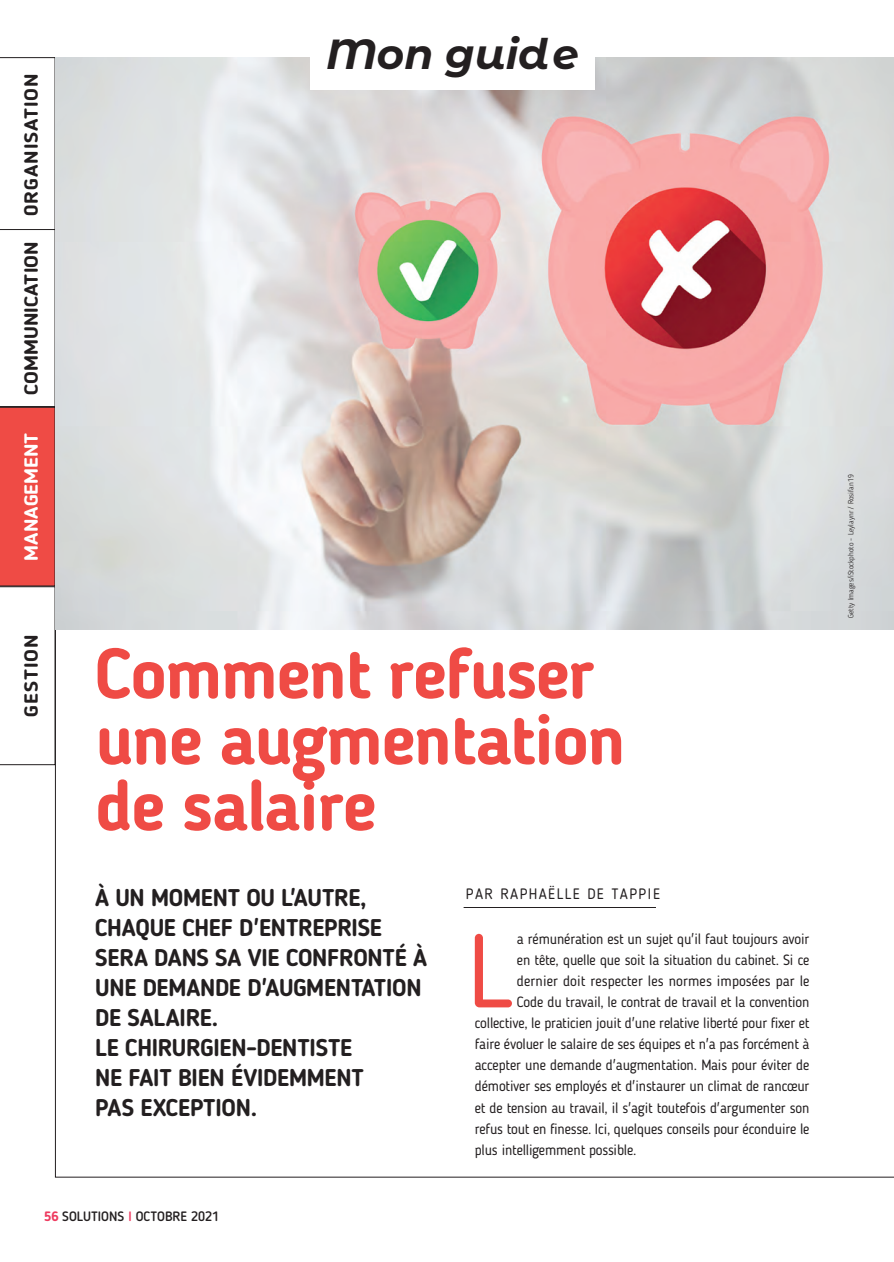
<style>
.page{position:relative;width:894px;height:1262px;background:#fff}
.page>*{position:absolute;margin:0;border:0;box-sizing:border-box;transform-origin:0 0}
.t1{font:102.75px "Blogger Sans";color:#ef4b45}
.t2{font:700 70.5px/66px "Blogger Sans";letter-spacing:-.02em;color:#ef4b45}
.t3{font:italic 700 42px "Montserrat Alternates";color:#231f20}
.t4{font:700 24px/30px "Blogger Sans";letter-spacing:-.01em;color:#231f20}
.t5{font:700 18.9px "Blogger Sans";letter-spacing:.04em;color:#231f20;scale:1.11 1}
.t6{font:700 18.9px "Blogger Sans";color:#231f20;scale:1.11 1}
.t7{font:700 18.9px "Blogger Sans";color:#fff;scale:1.11 1}
.t8{font:14.7px "Blogger Sans";letter-spacing:-.01em;color:#231f20}
.t9{font:500 13.5px "Blogger Sans";color:#231f20}
.t10{font:300 7.5px "Blogger Sans";color:#231f20}
.s1{font-weight:700;color:#ee3b60}
.s2{color:#ee3b60}
</style>
<div class="page">
<svg style="left:0;top:57px;width:55px;height:708px"></svg>
<hr style="left:464px;top:907px;width:192px;height:1px;background:#231f20">
<img style="left:55px;top:57px;width:839px;height:572px">
<div style="left:310px;top:28px;width:285px;height:61px;background:#fff"></div>
<p class="t5" style="left:20px;top:216px;width:129px;rotate:-90deg">0RGANISATION</p>
<p class="t6" style="left:20px;top:394px;width:139px;rotate:-90deg">COMMUNICATION</p>
<p class="t7" style="left:20px;top:560px;width:117px;rotate:-90deg">MANAGEMENT</p>
<p class="t5" style="left:20px;top:716px;width:75px;rotate:-90deg">GESTION</p>
<h3 class="t3" style="left:326px;top:23px;width:254px">Mon guide</h3>
<h2 class="t2" style="left:95px;top:640px;width:532px">Comment refuser une augmentation de salaire</h2>
<h3 class="t4" style="left:95px;top:882px;width:334px">À UN MOMENT OU L'AUTRE,<br>CHAQUE CHEF D'ENTREPRISE<br>SERA DANS SA VIE CONFRONTÉ À<br>UNE DEMANDE D'AUGMENTATION<br>DE SALAIRE.<br>LE CHIRURGIEN-DENTISTE<br>NE FAIT BIEN ÉVIDEMMENT<br>PAS EXCEPTION.</h3>
<h1 class="t1" style="left:467px;top:910px;width:47px">L</h1>
<p class="t8" style="left:517px;top:930px;width:294px">a rémunération est un sujet qu'il faut toujours avoir</p>
<p class="t8" style="left:517px;top:951px;width:294px">en tête, quelle que soit la situation du cabinet. Si ce</p>
<p class="t8" style="left:517px;top:972px;width:294px">dernier doit respecter les normes imposées par le</p>
<p class="t8" style="left:517px;top:993px;width:294px">Code du travail, le contrat de travail et la convention</p>
<p class="t8" style="left:475px;top:1014px;width:336px">collective, le praticien jouit d'une relative liberté pour fixer et</p>
<p class="t8" style="left:475px;top:1035px;width:336px">faire évoluer le salaire de ses équipes et n'a pas forcément à</p>
<p class="t8" style="left:475px;top:1056px;width:336px">accepter une demande d'augmentation. Mais pour éviter de</p>
<p class="t8" style="left:475px;top:1077px;width:336px">démotiver ses employés et d'instaurer un climat de rancœur</p>
<p class="t8" style="left:475px;top:1098px;width:336px">et de tension au travail, il s'agit toutefois d'argumenter son</p>
<p class="t8" style="left:475px;top:1119px;width:336px">refus tout en finesse. Ici, quelques conseils pour éconduire le</p>
<p class="t8" style="left:475px;top:1140px;width:163px">plus intelligemment possible.</p>
<p class="t9" style="left:44px;top:1207px;width:177px"><span class="s1">56</span> SOLUTIONS <span class="s2">I</span> OCTOBRE 2021</p>
<p class="t10" style="left:846px;top:617px;width:144px;rotate:-90deg">Getty Images/iStockphoto - Leylaynr / Rosifan19</p>
</div>
